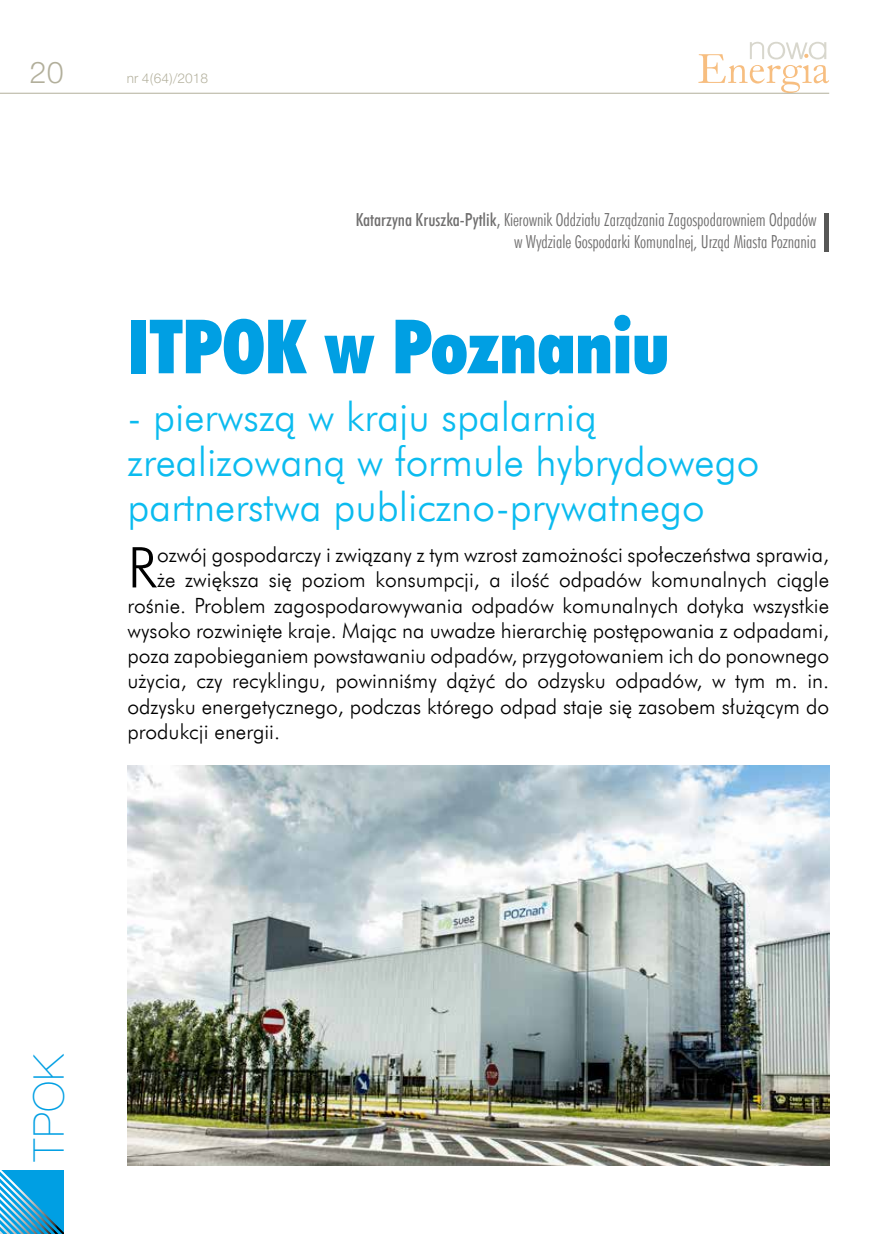
<style>
.page{position:relative;width:893px;height:1234px;background:#fff}
.page>*{position:absolute;margin:0;border:0;box-sizing:border-box;transform-origin:0 0}
.t1{font:75px "Futura X Blk Cn EU Normal";color:#009fe3}
.t2{font:56.25px "Futura Lt EU Normal";color:#000}
.t3{font:42px "Switzer EFN Thin";color:#009fe3}
.t4{font:40.5px/45px "Futura Lt EU Normal";color:#0bbbef}
.t5{font:30px "Switzer EFN Light";color:#b2af9b}
.t6{font:21px "Futura Lt EU Normal";color:#000}
.t7{font:18px/21.6px "Futura Lt Cn EU Normal";color:#706f6f;text-align:right}
.t8{font:13.5px "Switzer EFN Light";color:#b2af9b}
.s1{font-family:"Futura Md Cn EU Normal"}
</style>
<div class="page">
<hr style="left:0;top:93px;width:829px;height:1px;background:#b2af9b">
<svg style="left:698px;top:42px;width:131px;height:51px"></svg>
<svg style="left:0;top:1170px;width:64px;height:63px;background:#2ca6da"></svg>
<img style="left:128px;top:765px;width:701px;height:400px">
<hr style="left:825px;top:213px;width:4px;height:38px;background:#575756">
<h3 class="t5" style="left:30px;top:55px;width:36px">20</h3>
<p class="t8" style="left:127px;top:70px;width:83px">nr 4(64)/2018</p>
<p class="t7" style="left:356px;top:209px;width:462px"><span class="s1">Katarzyna Kruszka-Pytlik,</span> Kierownik Oddziału Zarządzania Zagospodarowniem Odpadów w Wydziale Gospodarki Komunalnej, Urząd Miasta Poznania</p>
<h1 class="t1" style="left:128px;top:299px;width:543px">ITPOK w Poznaniu</h1>
<h3 class="t4" style="left:128px;top:395px;width:633px">- pierwszą w kraju spalarnią zrealizowaną w formule hybrydowego partnerstwa publiczno-prywatnego</h3>
<h2 class="t2" style="left:128px;top:533px;width:31px">R</h2>
<p class="t6" style="left:157px;top:542px;width:673px">ozwój gospodarczy i związany z tym wzrost zamożności społeczeństwa sprawia,</p>
<p class="t6" style="left:157px;top:567px;width:673px">że zwiększa się poziom konsumpcji, a ilość odpadów komunalnych ciągle</p>
<p class="t6" style="left:128px;top:592px;width:703px">rośnie. Problem zagospodarowywania odpadów komunalnych dotyka wszystkie</p>
<p class="t6" style="left:128px;top:617px;width:703px">wysoko rozwinięte kraje. Mając na uwadze hierarchię postępowania z odpadami,</p>
<p class="t6" style="left:128px;top:642px;width:703px">poza zapobieganiem powstawaniu odpadów, przygotowaniem ich do ponownego</p>
<p class="t6" style="left:128px;top:668px;width:703px">użycia, czy recyklingu, powinniśmy dążyć do odzysku odpadów, w tym m. in.</p>
<p class="t6" style="left:128px;top:693px;width:703px">odzysku energetycznego, podczas którego odpad staje się zasobem służącym do</p>
<p class="t6" style="left:128px;top:718px;width:154px">produkcji energii.</p>
<h3 class="t3" style="left:25px;top:1161px;width:109px;rotate:-90deg">TPOK</h3>
</div>
